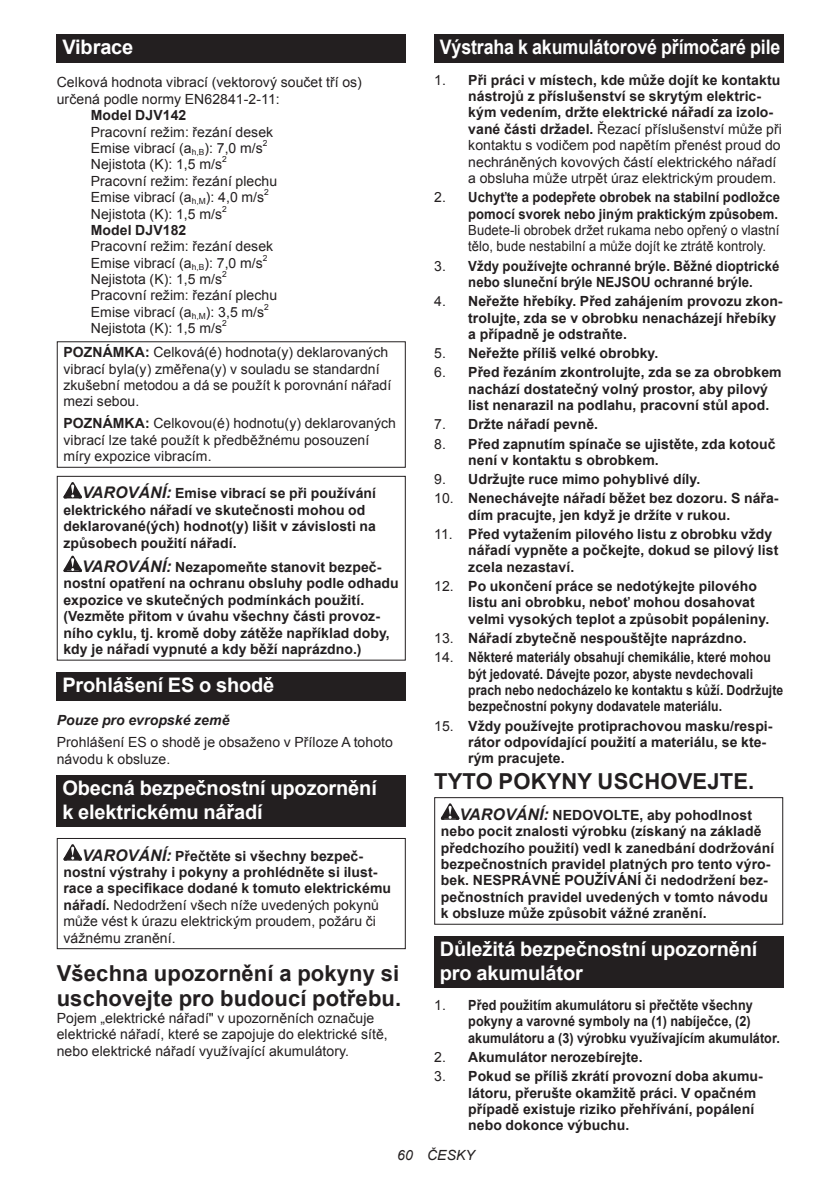
<style>
.page{position:relative;width:840px;height:1191px;background:#fff}
.page>*{position:absolute;margin:0;border:0;box-sizing:border-box;transform-origin:0 0}
.t1{font:700 22px/25.8px "Arial";letter-spacing:.005em;color:#231f20}
.t2{font:700 20px/23.4px "Arial";letter-spacing:-.01em;color:#fff}
.t3{font:700 20px "Arial";letter-spacing:-.01em;color:#fff;scale:.89 1}
.t4{font:700 14px/16.4px "Arial";letter-spacing:.005em;color:#231f20}
.t5{font:14px/16.4px "Arial";letter-spacing:.005em;color:#231f20}
.t6{font:700 14px/16.4px "Arial";letter-spacing:.005em;color:#231f20;scale:.87 1}
.t7{font:700 14px/16.4px "Arial";letter-spacing:.005em;color:#231f20;scale:.9 1}
.t8{font:14px/16.4px "Arial";letter-spacing:.005em;color:#231f20;scale:.93 1}
.t9{font:700 14px/16.4px "Arial";letter-spacing:.005em;color:#231f20;text-align:right;scale:.93 1}
.t10{font:700 14px/16.4px "Arial";letter-spacing:.005em;color:#231f20;text-align:center;scale:.94 1}
.t11{font:italic 700 14px "Arial";letter-spacing:.005em;color:#231f20}
.t12{font:italic 14px "Arial";letter-spacing:.005em;color:#231f20}
.t13{font:8.4px "Arial";color:#231f20}
.s1{font-weight:700}
.s2{font-style:italic;font-size:16px}
.s3{font-weight:400}
</style>
<div class="page">
<div style="left:57px;top:34px;width:348px;height:29px;background:#231f20"></div>
<div style="left:57px;top:341px;width:348px;height:127px;border:1px solid #231f20"></div>
<svg style="left:63px;top:482px;width:19px;height:16px"></svg>
<svg style="left:63px;top:555px;width:19px;height:17px"></svg>
<div style="left:57px;top:476px;width:348px;height:184px;border:1px solid #231f20"></div>
<div style="left:57px;top:672px;width:348px;height:28px;background:#231f20"></div>
<div style="left:57px;top:775px;width:348px;height:52px;background:#231f20"></div>
<svg style="left:63px;top:844px;width:19px;height:16px"></svg>
<div style="left:57px;top:838px;width:348px;height:111px;border:1px solid #231f20"></div>
<div style="left:434px;top:34px;width:348px;height:29px;background:#231f20"></div>
<svg style="left:440px;top:803px;width:19px;height:16px"></svg>
<div style="left:434px;top:797px;width:348px;height:127px;border:1px solid #231f20"></div>
<div style="left:434px;top:936px;width:348px;height:52px;background:#231f20"></div>
<h2 class="t2" style="left:62px;top:36px;width:72px">Vibrace</h2>
<p class="t5" style="left:57px;top:74px;width:306px">Celková hodnota vibrací (vektorový součet tří os) určená podle normy EN62841-2-11:</p>
<p class="t4" style="left:91px;top:107px;width:97px">Model DJV142</p>
<p class="t5" style="left:91px;top:124px;width:184px">Pracovní režim: řezání desek<br>Emise vibrací (a<sub>h,B</sub>): 7,0 m/s</p>
<p class="t13" style="left:263px;top:137px;width:6px">2</p>
<p class="t5" style="left:91px;top:156px;width:133px">Nejistota (K): 1,5 m/s</p>
<p class="t13" style="left:222px;top:154px;width:6px">2</p>
<p class="t5" style="left:91px;top:173px;width:188px">Pracovní režim: řezání plechu<br>Emise vibrací (a<sub>h,M</sub>): 4,0 m/s</p>
<p class="t13" style="left:264px;top:187px;width:6px">2</p>
<p class="t5" style="left:91px;top:205px;width:133px">Nejistota (K): 1,5 m/s</p>
<p class="t13" style="left:222px;top:203px;width:6px">2</p>
<p class="t4" style="left:91px;top:222px;width:97px">Model DJV182</p>
<p class="t5" style="left:91px;top:238px;width:184px">Pracovní režim: řezání desek<br>Emise vibrací (a<sub>h,B</sub>): 7,0 m/s</p>
<p class="t13" style="left:263px;top:252px;width:6px">2</p>
<p class="t5" style="left:91px;top:271px;width:133px">Nejistota (K): 1,5 m/s</p>
<p class="t13" style="left:222px;top:269px;width:6px">2</p>
<p class="t5" style="left:91px;top:287px;width:188px">Pracovní režim: řezání plechu<br>Emise vibrací (a<sub>h,M</sub>): 3,5 m/s</p>
<p class="t13" style="left:264px;top:301px;width:6px">2</p>
<p class="t5" style="left:91px;top:320px;width:133px">Nejistota (K): 1,5 m/s</p>
<p class="t13" style="left:222px;top:318px;width:6px">2</p>
<p class="t5" style="left:63px;top:344px;width:329px"><span class="s1">POZNÁMKA:</span> Celková(é) hodnota(y) deklarovaných vibrací byla(y) změřena(y) v souladu se standardní zkušební metodou a dá se použít k porovnání nářadí mezi sebou.</p>
<p class="t5" style="left:63px;top:415px;width:334px"><span class="s1">POZNÁMKA:</span> Celkovou(é) hodnotu(y) deklarovaných vibrací lze také použít k předběžnému posouzení míry expozice vibracím.</p>
<p class="t4" style="left:63px;top:486px;width:314px;text-indent:19px"><span class="s2">VAROVÁNÍ:</span> Emise vibrací se při používání elektrického nářadí ve skutečnosti mohou od deklarované(ých) hodnot(y) lišit v závislosti na způsobech použití nářadí.</p>
<p class="t4" style="left:63px;top:559px;width:336px;text-indent:19px"><span class="s2">VAROVÁNÍ:</span> Nezapomeňte stanovit bezpeč&shy;nostní opatření na ochranu obsluhy podle odhadu expozice ve skutečných podmínkách použití. (Vezměte přitom v úvahu všechny části provoz&shy;ního cyklu, tj. kromě doby zátěže například doby, kdy je nářadí vypnuté a kdy běží naprázdno.)</p>
<h2 class="t2" style="left:62px;top:674px;width:213px">Prohlášení ES o shodě</h2>
<p class="t11" style="left:57px;top:711px;width:174px">Pouze pro evropské země</p>
<p class="t5" style="left:57px;top:734px;width:337px">Prohlášení ES o shodě je obsaženo v Příloze A tohoto návodu k obsluze.</p>
<h2 class="t2" style="left:62px;top:777px;width:316px">Obecná bezpečnostní upozornění k elektrickému nářadí</h2>
<p class="t4" style="left:63px;top:848px;width:329px;text-indent:19px"><span class="s2">VAROVÁNÍ:</span> Přečtěte si všechny bezpeč&shy;nostní výstrahy i pokyny a prohlédněte si ilust&shy;race a specifikace dodané k tomuto elektrickému nářadí. <span class="s3">Nedodržení všech níže uvedených pokynů může vést k úrazu elektrickým proudem, požáru či vážnému zranění.</span></p>
<h1 class="t1" style="left:57px;top:960px;width:346px">Všechna upozornění a pokyny si uschovejte pro budoucí potřebu.</h1>
<p class="t5" style="left:57px;top:1009px;width:332px">Pojem „elektrické nářadí" v upozorněních označuje elektrické nářadí, které se zapojuje do elektrické sítě, nebo elektrické nářadí využívající akumulátory.</p>
<h2 class="t3" style="left:439px;top:34px;width:384px">Výstraha k akumulátorové přímočaré pile</h2>
<p class="t5" style="left:468px;top:72px;width:315px;text-indent:-34px">1. <span class="s1">Při práci v místech, kde může dojít ke kontaktu nástrojů z příslušenství se skrytým elektric&shy;kým vedením, držte elektrické nářadí za izolo&shy;vané části držadel.</span> Řezací příslušenství může při kontaktu s vodičem pod napětím přenést proud do nechráněných kovových částí elektrického nářadí a obsluha může utrpět úraz elektrickým proudem.</p>
<p class="t9" style="left:434px;top:189px;width:373px"><span class="s3">2.</span> Uchyťte a podepřete obrobek na stabilní podložce pomocí svorek nebo jiným praktickým způsobem.</p>
<p class="t8" style="left:468px;top:222px;width:336px">Budete-li obrobek držet rukama nebo opřený o vlastní tělo, bude nestabilní a může dojít ke ztrátě kontroly.</p>
<p class="t10" style="left:434px;top:258px;width:369px"><span class="s3">3.</span> Vždy používejte ochranné brýle. Běžné dioptrické nebo sluneční brýle NEJSOU ochranné brýle.</p>
<p class="t4" style="left:468px;top:293px;width:315px;text-indent:-34px"><span class="s3">4.</span> Neřežte hřebíky. Před zahájením provozu zkon&shy;trolujte, zda se v obrobku nenacházejí hřebíky a případně je odstraňte.</p>
<p class="t4" style="left:434px;top:345px;width:225px"><span class="s3">5.</span> Neřežte příliš velké obrobky.</p>
<p class="t4" style="left:468px;top:364px;width:315px;text-indent:-34px"><span class="s3">6.</span> Před řezáním zkontrolujte, zda se za obrobkem nachází dostatečný volný prostor, aby pilový list nenarazil na podlahu, pracovní stůl apod.</p>
<p class="t4" style="left:434px;top:416px;width:165px"><span class="s3">7.</span> Držte nářadí pevně.</p>
<p class="t4" style="left:468px;top:436px;width:308px;text-indent:-34px"><span class="s3">8.</span> Před zapnutím spínače se ujistěte, zda kotouč není v kontaktu s obrobkem.</p>
<p class="t4" style="left:434px;top:471px;width:267px"><span class="s3">9.</span> Udržujte ruce mimo pohyblivé díly.</p>
<p class="t4" style="left:468px;top:490px;width:312px;text-indent:-34px"><span class="s3">10.</span> Nenechávejte nářadí běžet bez dozoru. S nářa&shy;dím pracujte, jen když je držíte v rukou.</p>
<p class="t4" style="left:468px;top:526px;width:311px;text-indent:-34px"><span class="s3">11.</span> Před vytažením pilového listu z obrobku vždy nářadí vypněte a počkejte, dokud se pilový list zcela nezastaví.</p>
<p class="t4" style="left:468px;top:578px;width:302px;text-indent:-34px"><span class="s3">12.</span> Po ukončení práce se nedotýkejte pilového listu ani obrobku, neboť mohou dosahovat velmi vysokých teplot a způsobit popáleniny.</p>
<p class="t4" style="left:434px;top:630px;width:314px"><span class="s3">13.</span> Nářadí zbytečně nespouštějte naprázdno.</p>
<p class="t6" style="left:468px;top:649px;width:363px;text-indent:-34px"><span class="s3">14.</span> Některé materiály obsahují chemikálie, které mohou být jedovaté. Dávejte pozor, abyste nevdechovali prach nebo nedocházelo ke kontaktu s kůží. Dodržujte bezpečnostní pokyny dodavatele materiálu.</p>
<p class="t4" style="left:468px;top:718px;width:305px;text-indent:-34px"><span class="s3">15.</span> Vždy používejte protiprachovou masku/respi&shy;rátor odpovídající použití a materiálu, se kte&shy;rým pracujete.</p>
<h1 class="t1" style="left:434px;top:769px;width:321px">TYTO POKYNY USCHOVEJTE.</h1>
<p class="t4" style="left:440px;top:807px;width:335px;text-indent:19px"><span class="s2">VAROVÁNÍ:</span> NEDOVOLTE, aby pohodlnost nebo pocit znalosti výrobku (získaný na základě předchozího použití) vedl k zanedbání dodržování bezpečnostních pravidel platných pro tento výro&shy;bek. NESPRÁVNÉ POUŽÍVÁNÍ či nedodržení bez&shy;pečnostních pravidel uvedených v tomto návodu k obsluze může způsobit vážné zranění.</p>
<h2 class="t2" style="left:439px;top:938px;width:319px">Důležitá bezpečnostní upozornění pro akumulátor</h2>
<p class="t7" style="left:468px;top:997px;width:347px;text-indent:-34px"><span class="s3">1.</span> Před použitím akumulátoru si přečtěte všechny pokyny a varovné symboly na (1) nabíječce, (2) akumulátoru a (3) výrobku využívajícím akumulátor.</p>
<p class="t4" style="left:434px;top:1049px;width:210px"><span class="s3">2.</span> Akumulátor nerozebírejte.</p>
<p class="t4" style="left:468px;top:1068px;width:296px;text-indent:-34px"><span class="s3">3.</span> Pokud se příliš zkrátí provozní doba akumu&shy;látoru, přerušte okamžitě práci. V opačném případě existuje riziko přehřívání, popálení nebo dokonce výbuchu.</p>
<p class="t12" style="left:397px;top:1146px;width:79px">60 ČESKY</p>
</div>
